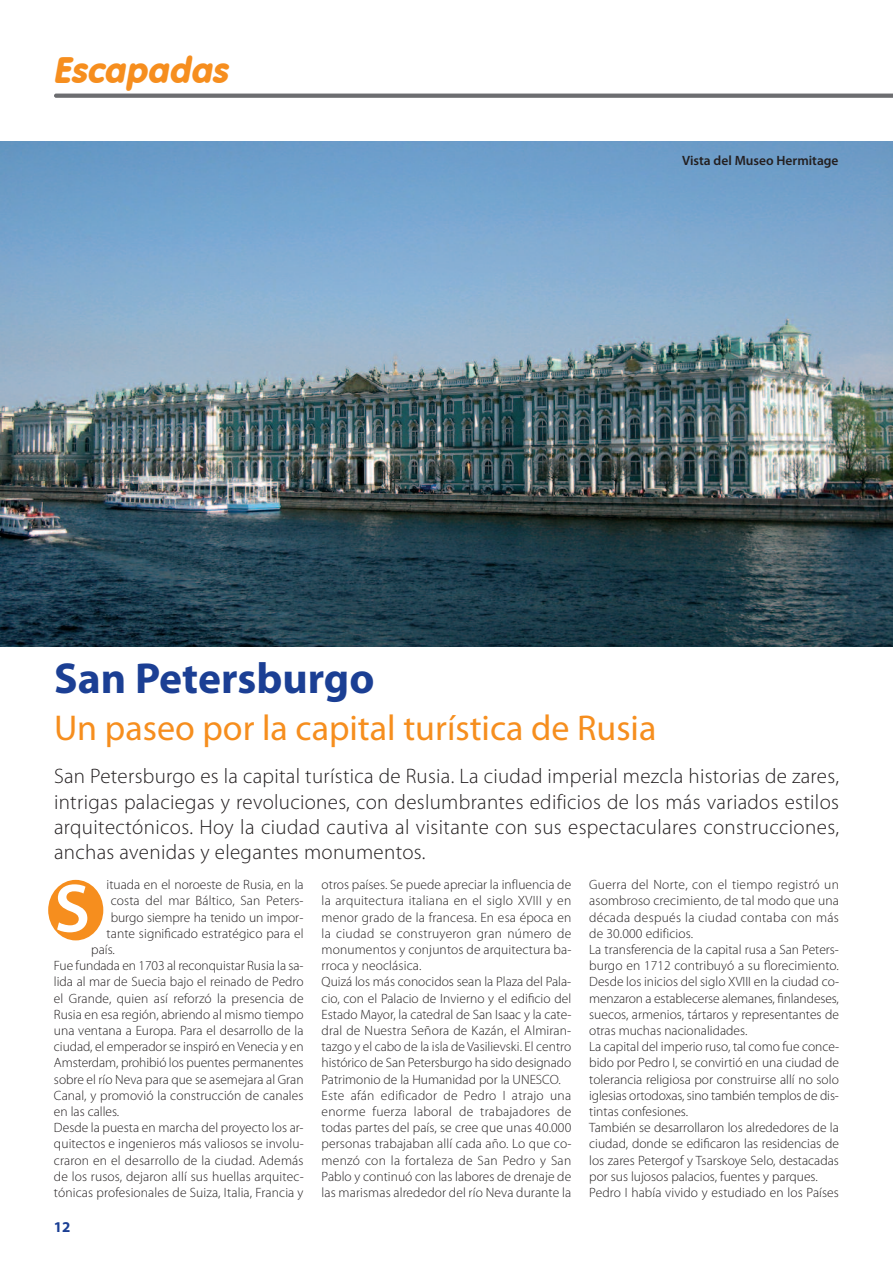
<style>
.page{position:relative;width:893px;height:1263px;background:#fff}
.page>*{position:absolute;margin:0;border:0;box-sizing:border-box;transform-origin:0 0}
.t1{font:600 69px "Myriad Pro";color:#fff}
.t2{font:700 43.5px "Myriad Pro";color:#1b3f94}
.t3{font:36px "Myriad Pro";color:#f68e1e}
.t4{font:italic 36px "VAG Rounded BT";color:#f68e1e}
.t5{font:300 21px/25.2px "Myriad Pro";letter-spacing:.015em;color:#231f20;text-align:justify}
.t6{font:700 15px "Myriad Pro";color:#1b3f94}
.t7{font:300 13.5px/16.2px "Myriad Pro";color:#231f20}
.t8{font:600 13.5px "Myriad Pro";color:#231f20}
</style>
<div class="page">
<svg style="left:54px;top:94px;width:839px;height:4px;background:#737476"></svg>
<div style="left:48px;top:880px;width:55px;height:60px;background:#f68e1e;border-radius:50%"></div>
<img style="left:0;top:141px;width:893px;height:505px">
<h3 class="t4" style="left:53px;top:47px;width:183px">Escapadas</h3>
<p class="t8" style="left:682px;top:155px;width:158px">Vista del Museo Hermitage</p>
<h2 class="t2" style="left:54px;top:662px;width:322px">San Petersburgo</h2>
<h3 class="t3" style="left:54px;top:714px;width:604px">Un paseo por la capital turística de Rusia</h3>
<p class="t5" style="left:54px;top:765px;width:786px">San Petersburgo es la capital turística de Rusia. La ciudad imperial mezcla historias de zares, intrigas palaciegas y revoluciones, con deslumbrantes edificios de los más variados estilos arquitectónicos. Hoy la ciudad cautiva al visitante con sus espectaculares construcciones, anchas avenidas y elegantes monumentos.</p>
<p class="t7" style="left:107px;top:877px;width:199px">ituada en el noroeste de Rusia, en la</p>
<p class="t7" style="left:111px;top:894px;width:194px">costa del mar Báltico, San Peters-</p>
<p class="t7" style="left:111px;top:910px;width:194px">burgo siempre ha tenido un impor-</p>
<p class="t7" style="left:107px;top:926px;width:198px">tante significado estratégico para el</p>
<p class="t7" style="left:91px;top:942px;width:25px">país.</p>
<p class="t7" style="left:54px;top:958px;width:251px">Fue fundada en 1703 al reconquistar Rusia la sa-</p>
<p class="t7" style="left:54px;top:975px;width:251px">lida al mar de Suecia bajo el reinado de Pedro</p>
<p class="t7" style="left:54px;top:991px;width:251px">el Grande, quien así reforzó la presencia de</p>
<p class="t7" style="left:54px;top:1007px;width:251px">Rusia en esa región, abriendo al mismo tiempo</p>
<p class="t7" style="left:54px;top:1023px;width:251px">una ventana a Europa. Para el desarrollo de la</p>
<p class="t7" style="left:54px;top:1039px;width:251px">ciudad, el emperador se inspiró en Venecia y en</p>
<p class="t7" style="left:54px;top:1056px;width:251px">Amsterdam, prohibió los puentes permanentes</p>
<p class="t7" style="left:54px;top:1072px;width:251px">sobre el río Neva para que se asemejara al Gran</p>
<p class="t7" style="left:54px;top:1088px;width:251px">Canal, y promovió la construcción de canales</p>
<p class="t7" style="left:54px;top:1104px;width:67px">en las calles.</p>
<p class="t7" style="left:54px;top:1120px;width:251px">Desde la puesta en marcha del proyecto los ar-</p>
<p class="t7" style="left:54px;top:1137px;width:251px">quitectos e ingenieros más valiosos se involu-</p>
<p class="t7" style="left:54px;top:1153px;width:251px">craron en el desarrollo de la ciudad. Además</p>
<p class="t7" style="left:54px;top:1169px;width:251px">de los rusos, dejaron allí sus huellas arquitec-</p>
<p class="t7" style="left:54px;top:1185px;width:251px">tónicas profesionales de Suiza, Italia, Francia y</p>
<h1 class="t1" style="left:54px;top:882px;width:37px">S</h1>
<p class="t6" style="left:54px;top:1221px;width:18px">12</p>
<p class="t7" style="left:322px;top:877px;width:252px">otros países. Se puede apreciar la influencia de la arquitectura italiana en el siglo XVIII y en menor grado de la francesa. En esa época en la ciudad se construyeron gran número de monumentos y conjuntos de arquitectura ba&shy;rroca y neoclásica.<br>Quizá los más conocidos sean la Plaza del Pala&shy;cio, con el Palacio de Invierno y el edificio del Estado Mayor, la catedral de San Isaac y la cate&shy;dral de Nuestra Señora de Kazán, el Almiran&shy;tazgo y el cabo de la isla de Vasilievski. El centro histórico de San Petersburgo ha sido designado Patrimonio de la Humanidad por la UNESCO.<br>Este afán edificador de Pedro I atrajo una enorme fuerza laboral de trabajadores de todas partes del país, se cree que unas 40.000 personas trabajaban allí cada año. Lo que co&shy;menzó con la fortaleza de San Pedro y San Pablo y continuó con las labores de drenaje de las marismas alrededor del río Neva durante la</p>
<p class="t7" style="left:589px;top:877px;width:251px">Guerra del Norte, con el tiempo registró un asombroso crecimiento, de tal modo que una década después la ciudad contaba con más de 30.000 edificios.<br>La transferencia de la capital rusa a San Peters&shy;burgo en 1712 contribuyó a su florecimiento.<br>Desde los inicios del siglo XVIII en la ciudad co&shy;menzaron a establecerse alemanes, finlandeses, suecos, armenios, tártaros y representantes de otras muchas nacionalidades.<br>La capital del imperio ruso, tal como fue conce&shy;bido por Pedro I, se convirtió en una ciudad de tolerancia religiosa por construirse allí no solo iglesias ortodoxas, sino también templos de dis&shy;tintas confesiones.<br>También se desarrollaron los alrededores de la ciudad, donde se edificaron las residencias de los zares Petergof y Tsarskoye Selo, destacadas por sus lujosos palacios, fuentes y parques.<br>Pedro I había vivido y estudiado en los Países</p>
</div>
